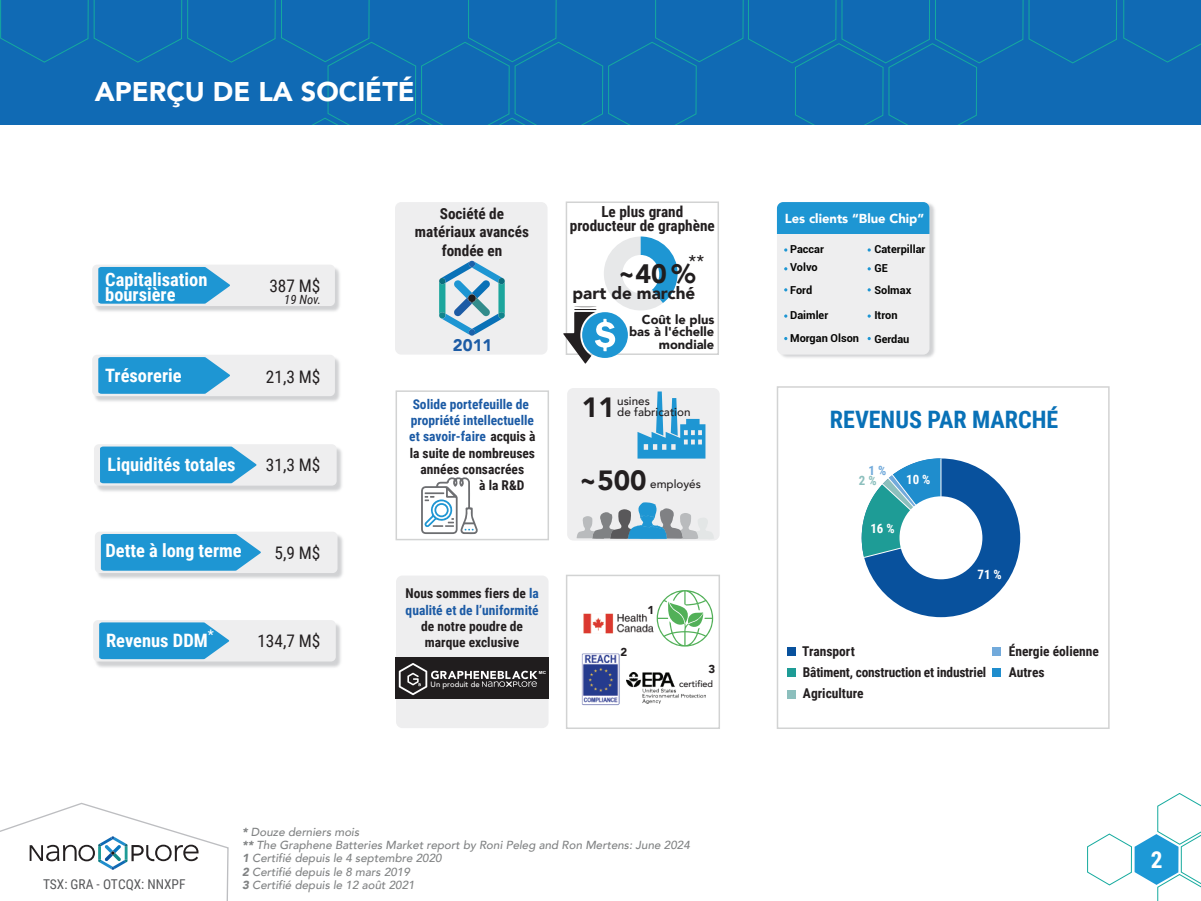
<style>
.page{position:relative;width:1201px;height:901px;background:#fff}
.page>*{position:absolute;margin:0;border:0;box-sizing:border-box;transform-origin:0 0}
.t1{font:900 27.75px "Avenir";color:#231f20}
.t2{font:900 27px "Avenir";color:#fff}
.t3{font:900 26.55px "Avenir";color:#201d1e}
.t4{font:700 24px "Roboto Condensed";color:#0971b7}
.t5{font:700 23.25px "Roboto Condensed";color:#fff}
.t6{font:700 18.45px/15px "Roboto Condensed";color:#fff}
.t7{font:17.25px "Roboto Condensed";color:#231f20}
.t8{font:900 17.1px "Avenir";color:#231f20}
.t9{font:500 17.1px "Avenir";color:#231f20}
.t10{font:900 16.8px "Avenir";color:#1c5ba5}
.t11{font:700 15.15px/18.3px "Roboto Condensed";color:#231f20;text-align:center}
.t12{font:700 13.5px/16.2px "Roboto Condensed";color:#231f20}
.t13{font:700 13.5px/16.2px "Roboto Condensed";color:#1c5ba5}
.t14{font:13.5px "Roboto Condensed";color:#57585a}
.t15{font:900 13.05px "Avenir";color:#fff}
.t16{font:900 12.9px/12.6px "Avenir";color:#201d1e;text-align:right}
.t17{font:700 12.9px "Roboto Condensed";color:#fff}
.t18{font:700 12.9px "Roboto Condensed";color:#8cbfbd}
.t19{font:700 12.9px "Roboto Condensed";color:#72aadb}
.t20{font:italic 12.75px "Roboto Condensed";color:#231f20}
.t21{font:italic 500 11.7px/13.4px "Avenir";color:#818384}
.t22{font:500 11.7px "Avenir";color:#231f20}
.t23{font:900 11.4px "Avenir";color:#231f20}
.t24{font:700 10.95px/23px "Roboto";color:#050504}
.t25{font:500 9px "Avenir";color:#201d1e}
.t26{font:500 7.65px "Avenir";letter-spacing:.005em;color:#fff}
.t27{font:700 4.2px "Arial";color:#fff;scale:1.12 1}
.s1{color:#231f20}
.s2{font-weight:900}
</style>
<div class="page">
<div style="left:0;top:0;width:1201px;height:124px;background:#106ab4"></div>
<svg style="left:1123px;top:0;width:77px;height:63px"></svg>
<svg style="left:0;top:0;width:1117px;height:124px"></svg>
<svg style="left:1087px;top:793px;width:114px;height:107px"></svg>
<svg style="left:0;top:802px;width:229px;height:98px"></svg>
<div style="left:94px;top:444px;width:243px;height:41px;background:#eeeeef;border-radius:5px"></div>
<div style="left:100px;top:454px;width:156px;height:27px;background:#1e96d3"></div>
<img style="left:94px;top:364px;width:248px;height:90px">
<div style="left:92px;top:354px;width:243px;height:42px;background:#eeeeef;border-radius:5px"></div>
<svg style="left:98px;top:364px;width:132px;height:29px;background:#2d9cd5"></svg>
<img style="left:92px;top:268px;width:248px;height:96px">
<div style="left:92px;top:264px;width:243px;height:42px;background:#eeeeef;border-radius:5px"></div>
<svg style="left:98px;top:267px;width:132px;height:36px;background:#319ed5"></svg>
<img style="left:95px;top:631px;width:246px;height:37px">
<div style="left:93px;top:619px;width:243px;height:42px;background:#eeeeef;border-radius:5px"></div>
<svg style="left:99px;top:631px;width:130px;height:28px;background:#2d9cd5"></svg>
<img style="left:93px;top:481px;width:250px;height:150px">
<div style="left:95px;top:531px;width:242px;height:41px;background:#eeeeef;border-radius:5px"></div>
<svg style="left:101px;top:534px;width:160px;height:36px;background:#2d9cd5"></svg>
<img style="left:776px;top:203px;width:159px;height:208px">
<div style="left:777px;top:202px;width:152px;height:152px;background:#eeeeef;border-radius:6px"></div>
<div style="left:777px;top:202px;width:152px;height:32px;background:#1e96d3"></div>
<div style="left:395px;top:202px;width:152px;height:152px;background:#eeeeef;border-radius:6px"></div>
<div style="left:567px;top:388px;width:153px;height:152px;background:#eeeeef;border-radius:6px"></div>
<div style="left:396px;top:575px;width:152px;height:152px;background:#eeeeef;border-radius:6px"></div>
<img style="left:583px;top:613px;width:71px;height:21px">
<svg style="left:637px;top:391px;width:68px;height:67px"></svg>
<div style="left:566px;top:574px;width:154px;height:154px;border:2px solid #d2d3d3"></div>
<svg style="left:439px;top:261px;width:66px;height:74px"></svg>
<div style="left:468px;top:294px;width:8px;height:8px;background:#201d1e;border-radius:50%"></div>
<div style="left:566px;top:201px;width:153px;height:154px;border:2px solid #d2d3d3"></div>
<svg style="left:576px;top:502px;width:137px;height:37px"></svg>
<div style="left:395px;top:390px;width:154px;height:150px;border:2px solid #d2d3d3"></div>
<img style="left:627px;top:672px;width:78px;height:31px">
<svg style="left:563px;top:236px;width:115px;height:128px"></svg>
<img style="left:581px;top:653px;width:39px;height:52px">
<svg style="left:657px;top:590px;width:56px;height:56px"></svg>
<svg style="left:421px;top:477px;width:57px;height:57px"></svg>
<div style="left:395px;top:656px;width:154px;height:42px;background:#201d1e"></div>
<svg style="left:784px;top:248px;width:3px;height:4px"></svg>
<svg style="left:867px;top:248px;width:4px;height:4px"></svg>
<svg style="left:867px;top:337px;width:4px;height:3px"></svg>
<div style="left:787px;top:647px;width:8px;height:8px;background:#08519d"></div>
<div style="left:787px;top:668px;width:8px;height:8px;background:#1e9c96"></div>
<div style="left:787px;top:689px;width:8px;height:8px;background:#8cbfbd"></div>
<div style="left:992px;top:647px;width:8px;height:8px;background:#72aadb"></div>
<div style="left:992px;top:668px;width:8px;height:8px;background:#1f8dcd"></div>
<div style="left:777px;top:386px;width:332px;height:342px;border:2px solid #d2d3d3"></div>
<svg style="left:399px;top:663px;width:138px;height:31px"></svg>
<div style="left:862px;top:458px;width:158px;height:159px;background:#08519d;border-radius:50%"></div>
<div style="left:899px;top:496px;width:83px;height:83px;background:#fff;border-radius:50%"></div>
<svg style="left:861px;top:458px;width:81px;height:100px"></svg>
<h2 class="t2" style="left:95px;top:68px;width:321px">APERÇU DE LA SOCIÉTÉ</h2>
<h3 class="t6" style="left:105px;top:271px;width:104px">Capitalisation boursière</h3>
<h3 class="t7" style="left:269px;top:273px;width:53px">387 M$</h3>
<p class="t20" style="left:284px;top:290px;width:38px">19 Nov.</p>
<h3 class="t6" style="left:105px;top:367px;width:78px">Trésorerie</h3>
<h3 class="t7" style="left:266px;top:364px;width:56px">21,3 M$</h3>
<h3 class="t6" style="left:108px;top:456px;width:130px">Liquidités totales</h3>
<h3 class="t7" style="left:266px;top:453px;width:56px">31,3 M$</h3>
<h3 class="t6" style="left:105px;top:542px;width:138px">Dette à long terme</h3>
<h3 class="t7" style="left:274px;top:540px;width:48px">5,9 M$</h3>
<h3 class="t6" style="left:106px;top:631px;width:109px">Revenus DDM<sup>*</sup></h3>
<h3 class="t7" style="left:257px;top:628px;width:65px">134,7 M$</h3>
<p class="t11" style="left:415px;top:204px;width:115px">Société de matériaux avancés fondée en</p>
<h3 class="t10" style="left:453px;top:330px;width:41px">2011</h3>
<p class="t13" style="left:413px;top:395px;width:118px">Solide portefeuille de</p>
<p class="t13" style="left:411px;top:411px;width:125px">propriété intellectuelle</p>
<p class="t13" style="left:409px;top:427px;width:128px">et savoir-faire <span class="s1">acquis à</span></p>
<p class="t12" style="left:410px;top:444px;width:127px">la suite de nombreuses</p>
<p class="t12" style="left:421px;top:460px;width:105px">années consacrées</p>
<p class="t12" style="left:479px;top:476px;width:47px">à la R&amp;D</p>
<p class="t11" style="left:570px;top:205px;width:146px;line-height:13.5px">Le plus grand producteur de graphène</p>
<h3 class="t9" style="left:689px;top:245px;width:17px">**</h3>
<h3 class="t3" style="left:618px;top:250px;width:79px">~40 %</h3>
<h3 class="t8" style="left:572px;top:278px;width:124px">part de marché</h3>
<p class="t16" style="left:629px;top:312px;width:87px">Coût le plus bas à l'échelle mondiale</p>
<p class="t22" style="left:617px;top:391px;width:34px">usines</p>
<h1 class="t1" style="left:582px;top:383px;width:34px">11</h1>
<p class="t22" style="left:617px;top:401px;width:75px">de fabrication</p>
<h1 class="t1" style="left:579px;top:456px;width:69px">~500</h1>
<p class="t22" style="left:650px;top:473px;width:52px">employés</p>
<p class="t13" style="left:405px;top:584px;width:135px"><span class="s1">Nous sommes fiers de</span> la qualité et de l’uniformité</p>
<p class="t12" style="left:421px;top:617px;width:103px">de notre poudre de marque exclusive</p>
<p class="t26" style="left:431px;top:677px;width:51px">Un produit de</p>
<p class="t27" style="left:539px;top:669px;width:8px">MC</p>
<p class="t23" style="left:621px;top:641px;width:8px">2</p>
<p class="t23" style="left:647px;top:599px;width:8px">1</p>
<p class="t23" style="left:708px;top:658px;width:8px">3</p>
<p class="t25" style="left:679px;top:676px;width:36px">certified</p>
<p class="t14" style="left:43px;top:874px;width:144px">TSX: GRA - OTCQX: NNXPF</p>
<p class="t21" style="left:242px;top:824px;width:449px"><span class="s2">*</span> Douze derniers mois<br><span class="s2">**</span> The Graphene Batteries Market report by Roni Peleg and Ron Mertens: June 2024<br><span class="s2">1</span> Certifié depuis le 4 septembre 2020<br><span class="s2">2</span> Certifié depuis le 8 mars 2019<br><span class="s2">3</span> Certifié depuis le 12 août 2021</p>
<p class="t15" style="left:785px;top:207px;width:141px">Les clients “Blue Chip”</p>
<p class="t24" style="left:790px;top:237px;width:35px">Paccar</p>
<p class="t24" style="left:790px;top:278px;width:24px">Ford</p>
<p class="t24" style="left:790px;top:303px;width:70px">Daimler<br>Morgan Olson</p>
<p class="t24" style="left:790px;top:255px;width:29px">Volvo</p>
<p class="t24" style="left:874px;top:239px;width:52px;line-height:19.4px">Caterpillar<br>GE</p>
<p class="t24" style="left:874px;top:278px;width:38px">Solmax</p>
<p class="t24" style="left:874px;top:303px;width:37px;line-height:23.4px">Itron<br>Gerdau</p>
<h3 class="t4" style="left:830px;top:402px;width:230px">REVENUS PAR MARCHÉ</h3>
<p class="t19" style="left:868px;top:461px;width:19px">1 %</p>
<p class="t18" style="left:859px;top:471px;width:19px">2 %</p>
<p class="t17" style="left:906px;top:470px;width:26px">10 %</p>
<p class="t17" style="left:870px;top:519px;width:26px">16 %</p>
<p class="t17" style="left:977px;top:565px;width:26px">71 %</p>
<p class="t12" style="left:802px;top:640px;width:185px;line-height:20.7px">Transport<br>Bâtiment, construction et industriel</p>
<p class="t12" style="left:803px;top:684px;width:62px">Agriculture</p>
<p class="t12" style="left:1009px;top:642px;width:92px">Énergie éolienne</p>
<p class="t12" style="left:1009px;top:663px;width:37px">Autres</p>
<h3 class="t5" style="left:1151px;top:843px;width:13px">2</h3>
</div>
